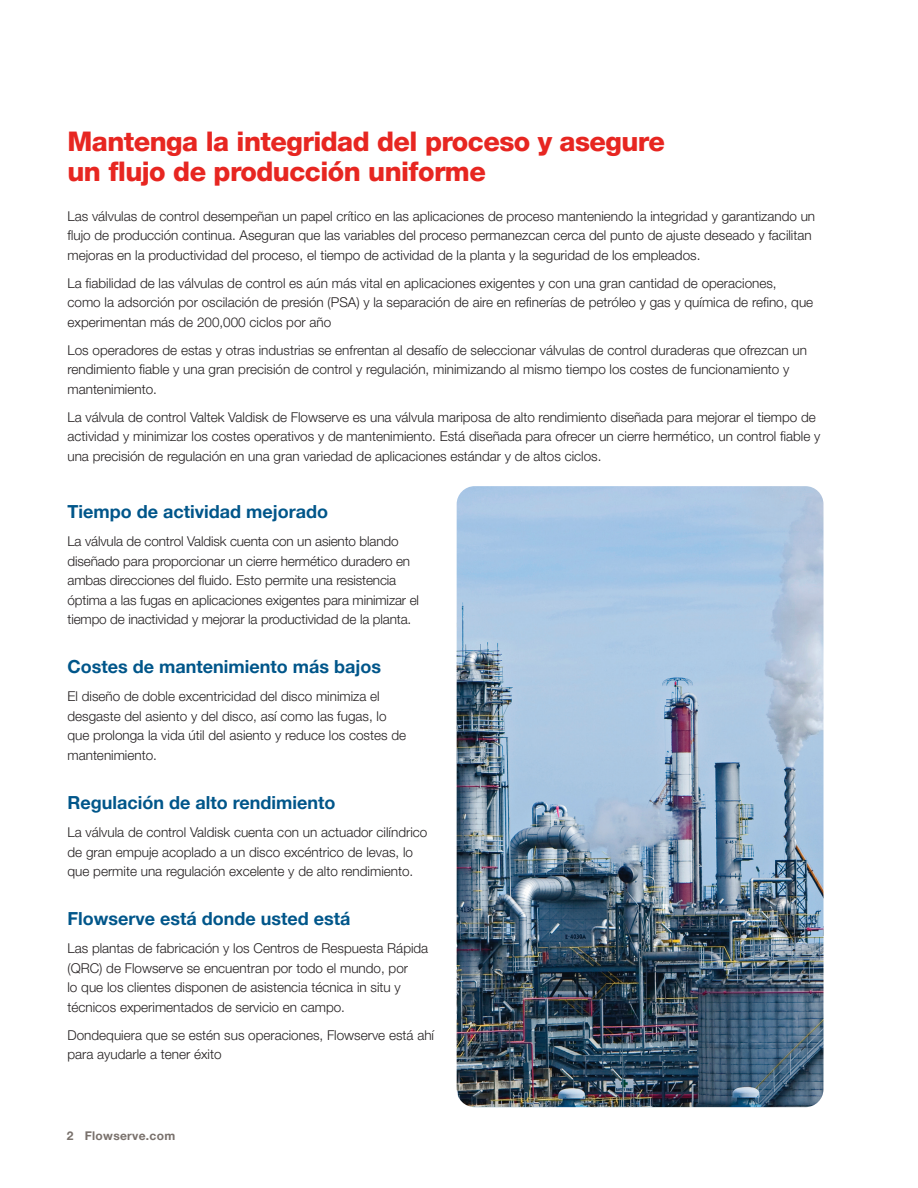
<style>
.page{position:relative;width:918px;height:1188px;background:#fff}
.page>*{position:absolute;margin:0;border:0;box-sizing:border-box;transform-origin:0 0}
.Headline_Level_1__red{font:800 27px/30px "Helvetica Neue LT Pro";letter-spacing:-.02em;color:#e72621}
.Subhead_Level_1__blue{font:700 18px "Helvetica Neue LT Pro";color:#00568a}
.Body_copy{font:300 13.5px/19.5px "Helvetica Neue LT Pro";color:#231f20}
.t1{font:700 12px "Helvetica Neue LT Pro";letter-spacing:.025em;color:#79716c}
</style>
<div class="page">
<img style="left:457px;top:486px;width:367px;height:621px">
<p class="Headline_Level_1__red" style="left:68px;top:126px;width:599px">Mantenga la integridad del proceso y asegure un flujo de producción uniforme</p>
<p class="Body_copy" style="left:68px;top:206px;width:749px">Las válvulas de control desempeñan un papel crítico en las aplicaciones de proceso manteniendo la integridad y garantizando un flujo de producción continua. Aseguran que las variables del proceso permanezcan cerca del punto de ajuste deseado y facilitan mejoras en la productividad del proceso, el tiempo de actividad de la planta y la seguridad de los empleados.</p>
<p class="Body_copy" style="left:68px;top:273px;width:747px">La fiabilidad de las válvulas de control es aún más vital en aplicaciones exigentes y con una gran cantidad de operaciones, como la adsorción por oscilación de presión (PSA) y la separación de aire en refinerías de petróleo y gas y química de refino, que experimentan más de 200,000 ciclos por año</p>
<p class="Body_copy" style="left:68px;top:340px;width:741px">Los operadores de estas y otras industrias se enfrentan al desafío de seleccionar válvulas de control duraderas que ofrezcan un rendimiento fiable y una gran precisión de control y regulación, minimizando al mismo tiempo los costes de funcionamiento y mantenimiento.</p>
<p class="Body_copy" style="left:68px;top:407px;width:754px">La válvula de control Valtek Valdisk de Flowserve es una válvula mariposa de alto rendimiento diseñada para mejorar el tiempo de actividad y minimizar los costes operativos y de mantenimiento. Está diseñada para ofrecer un cierre hermético, un control fiable y una precisión de regulación en una gran variedad de aplicaciones estándar y de altos ciclos.</p>
<p class="Subhead_Level_1__blue" style="left:68px;top:501px;width:262px">Tiempo de actividad mejorado</p>
<p class="Body_copy" style="left:68px;top:531px;width:353px">La válvula de control Valdisk cuenta con un asiento blando diseñado para proporcionar un cierre hermético duradero en ambas direcciones del fluido. Esto permite una resistencia óptima a las fugas en aplicaciones exigentes para minimizar el tiempo de inactividad y mejorar la productividad de la planta.</p>
<p class="Subhead_Level_1__blue" style="left:68px;top:656px;width:315px">Costes de mantenimiento más bajos</p>
<p class="Body_copy" style="left:68px;top:687px;width:340px">El diseño de doble excentricidad del disco minimiza el desgaste del asiento y del disco, así como las fugas, lo que prolonga la vida útil del asiento y reduce los costes de mantenimiento.</p>
<p class="Subhead_Level_1__blue" style="left:68px;top:792px;width:269px">Regulación de alto rendimiento</p>
<p class="Body_copy" style="left:68px;top:822px;width:361px">La válvula de control Valdisk cuenta con un actuador cilíndrico de gran empuje acoplado a un disco excéntrico de levas, lo que permite una regulación excelente y de alto rendimiento.</p>
<p class="Subhead_Level_1__blue" style="left:68px;top:908px;width:285px">Flowserve está donde usted está</p>
<p class="Body_copy" style="left:68px;top:939px;width:362px">Las plantas de fabricación y los Centros de Respuesta Rápida (QRC) de Flowserve se encuentran por todo el mundo, por<br>lo que los clientes disponen de asistencia técnica in situ y técnicos experimentados de servicio en campo.</p>
<p class="Body_copy" style="left:68px;top:1025px;width:368px">Dondequiera que se estén sus operaciones, Flowserve está ahí para ayudarle a tener éxito</p>
<p class="t1" style="left:67px;top:1128px;width:110px">2 Flowserve.com</p>
</div>
